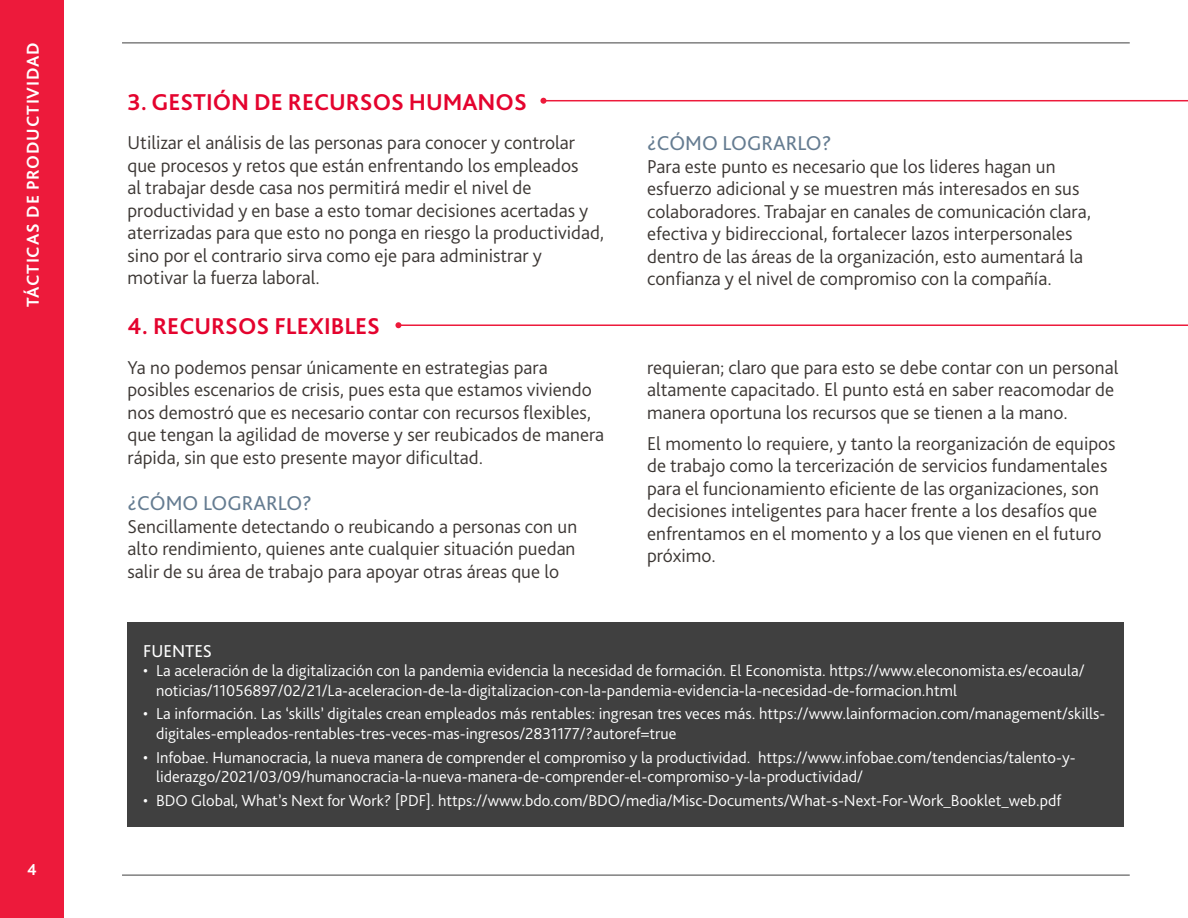
<style>
.page{position:relative;width:1188px;height:918px;background:#fff}
.page>*{position:absolute;margin:0;border:0;box-sizing:border-box;transform-origin:0 0}
.t1{font:700 24px "Bliss Pro";color:#e4032e}
.t2{font:21px "Bliss Pro";color:#657c91}
.t3{font:300 19.5px/22.5px "Bliss Pro";color:#3c3734}
.t4{font:700 18px "Bliss Pro";letter-spacing:.045em;color:#fff}
.t5{font:18px "Bliss Pro";color:#fff}
.t6{font:300 16.5px/19.5px "Bliss Pro";color:#fff}
.t7{font:700 16.5px "Bliss Pro";color:#fff}
</style>
<div class="page">
<hr style="left:122px;top:43px;width:1008px;height:1px;background:#404040">
<hr style="left:122px;top:875px;width:1008px;height:1px;background:#404040">
<div style="left:0;top:0;width:64px;height:918px;background:#ed1a3b"></div>
<div style="left:128px;top:622px;width:996px;height:205px;background:#404040"></div>
<hr style="left:543px;top:100px;width:645px;height:1px;background:#ed1a3b">
<svg style="left:540px;top:98px;width:6px;height:6px"></svg>
<hr style="left:398px;top:324px;width:790px;height:2px;background:#ed1a3b">
<svg style="left:395px;top:322px;width:6px;height:6px"></svg>
<p class="t4" style="left:22px;top:307px;width:266px;rotate:-90deg">Tácticas de productividad</p>
<p class="t7" style="left:27px;top:860px;width:11px">4</p>
<p class="t1" style="left:128px;top:87px;width:176px">3. GESTIÓN DE RECURSOS</p>
<p class="t1" style="left:409px;top:87px;width:103px">HUMANOS</p>
<p class="t3" style="left:128px;top:131px;width:478px">Utilizar el análisis de las personas para conocer y controlar que procesos y retos que están enfrentando los empleados<br>al trabajar desde casa nos permitirá medir el nivel de productividad y en base a esto tomar decisiones acertadas y aterrizadas para que esto no ponga en riesgo la productividad, sino por el contrario sirva como eje para administrar y motivar la fuerza laboral.</p>
<p class="t2" style="left:647px;top:130px;width:186px">¿CÓMO LOGRARLO?</p>
<p class="t3" style="left:647px;top:155px;width:445px">Para este punto es necesario que los lideres hagan un esfuerzo adicional y se muestren más interesados en sus colaboradores. Trabajar en canales de comunicación clara, efectiva y bidireccional, fortalecer lazos interpersonales dentro de las áreas de la organización, esto aumentará la confianza y el nivel de compromiso con la compañía.</p>
<p class="t1" style="left:128px;top:311px;width:41px">4. RECURSOS</p>
<p class="t1" style="left:274px;top:311px;width:93px">FLEXI BLES</p>
<p class="t3" style="left:128px;top:355px;width:478px">Ya no podemos pensar únicamente en estrategias para posibles escenarios de crisis, pues esta que estamos viviendo nos demostró que es necesario contar con recursos flexibles, que tengan la agilidad de moverse y ser reubicados de manera rápida, sin que esto presente mayor dificultad.</p>
<p class="t2" style="left:128px;top:490px;width:186px">¿CÓMO LOGRARLO?</p>
<p class="t3" style="left:128px;top:514px;width:451px;text-align:justify">Sencillamente detectando o reubicando a personas con un alto rendimiento, quienes ante cualquier situación puedan salir de su área de trabajo para apoyar otras áreas que lo</p>
<p class="t3" style="left:647px;top:355px;width:473px">requieran; claro que para esto se debe contar con un personal altamente capacitado. El punto está en saber reacomodar de manera oportuna los recursos que se tienen a la mano.</p>
<p class="t3" style="left:647px;top:431px;width:470px">El momento lo requiere, y tanto la reorganización de equipos de trabajo como la tercerización de servicios fundamentales para el funcionamiento eficiente de las organizaciones, son decisiones inteligentes para hacer frente a los desafíos que enfrentamos en el momento y a los que vienen en el futuro próximo.</p>
<p class="t5" style="left:143px;top:640px;width:70px">FUENTES</p>
<p class="t6" style="left:156px;top:661px;width:930px;text-indent:-13px">• La aceleración de la digitalización con la pandemia evidencia la necesidad de formación. El Economista. https://www.eleconomista.es/ecoaula/ noticias/11056897/02/21/La-aceleracion-de-la-digitalizacion-con-la-pandemia-evidencia-la-necesidad-de-formacion.html</p>
<p class="t6" style="left:156px;top:704px;width:951px;text-indent:-13px">• La información. Las ‘skills’ digitales crean empleados más rentables: ingresan tres veces más. https://www.lainformacion.com/management/skills&shy;digitales-empleados-rentables-tres-veces-mas-ingresos/2831177/?autoref=true</p>
<p class="t6" style="left:156px;top:747px;width:921px;text-indent:-13px">• Infobae. Humanocracia, la nueva manera de comprender el compromiso y la productividad. https://www.infobae.com/tendencias/talento-y&shy;liderazgo/2021/03/09/humanocracia-la-nueva-manera-de-comprender-el-compromiso-y-la-productividad/</p>
<p class="t6" style="left:143px;top:790px;width:920px">• BDO Global, What’s Next for Work? [PDF]. https://www.bdo.com/BDO/media/Misc-Documents/What-s-Next-For-Work_Booklet_web.pdf</p>
</div>
